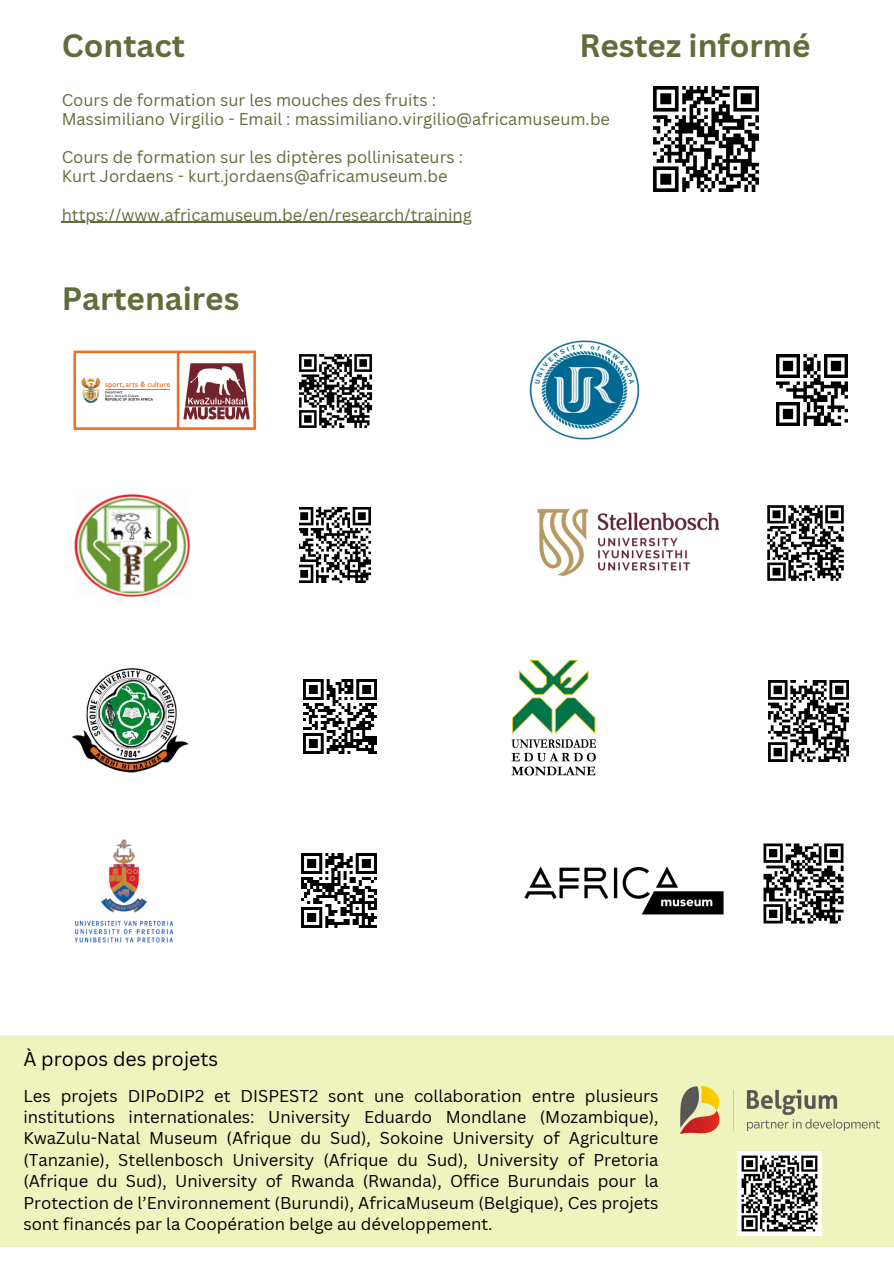
<style>
.page{position:relative;width:894px;height:1264px;background:#fff}
.page>*{position:absolute;margin:0;border:0;box-sizing:border-box;transform-origin:0 0}
.t1{font:700 31.5px "Canva Sans";color:#616c3b}
.t2{font:19.5px "Canva Sans";color:#000}
.t3{font:16.65px/21.3px "Canva Sans";color:#000;text-align:justify}
.t4{font:16.5px "Canva Sans";color:#616c3b}
</style>
<div class="page">
<img style="left:524px;top:866px;width:200px;height:49px">
<img style="left:763px;top:843px;width:81px;height:81px">
<img style="left:299px;top:354px;width:74px;height:74px">
<img style="left:73px;top:350px;width:183px;height:80px">
<img style="left:529px;top:340px;width:111px;height:100px">
<img style="left:776px;top:354px;width:71px;height:72px">
<img style="left:511px;top:659px;width:85px;height:116px">
<img style="left:768px;top:680px;width:80px;height:81px">
<img style="left:537px;top:508px;width:181px;height:69px">
<img style="left:767px;top:505px;width:77px;height:76px">
<img style="left:74px;top:494px;width:115px;height:102px">
<img style="left:299px;top:507px;width:71px;height:75px">
<img style="left:71px;top:667px;width:118px;height:106px">
<img style="left:303px;top:679px;width:73px;height:74px">
<img style="left:74px;top:839px;width:100px;height:104px">
<img style="left:302px;top:853px;width:74px;height:74px">
<hr style="left:62px;top:222px;width:410px;height:1px;background:#616c3b">
<img style="left:653px;top:87px;width:105px;height:104px">
<div style="left:0;top:1035px;width:893px;height:211px;background:#eff4bf"></div>
<img style="left:737px;top:1151px;width:84px;height:84px">
<img style="left:680px;top:1086px;width:199px;height:47px">
<p class="t1" style="left:579px;top:23px;width:233px">Restez informé</p>
<p class="t1" style="left:62px;top:23px;width:125px">Contact</p>
<p class="t4" style="left:62px;top:88px;width:376px">Cours de formation sur les mouches des fruits :</p>
<p class="t4" style="left:62px;top:107px;width:549px">Massimiliano Virgilio - Email : massimiliano.virgilio@africamuseum.be</p>
<p class="t4" style="left:62px;top:145px;width:403px">Cours de formation sur les diptères pollinisateurs :</p>
<p class="t4" style="left:62px;top:165px;width:387px">Kurt Jordaens - kurt.jordaens@africamuseum.be</p>
<p class="t4" style="left:62px;top:203px;width:411px">https://www.africamuseum.be/en/research/training</p>
<p class="t1" style="left:62px;top:276px;width:179px">Partenaires</p>
<p class="t2" style="left:23px;top:1045px;width:196px">À propos des projets</p>
<h2 class="t3" style="left:23px;top:1084px;width:636px">Les projets DIPoDIP2 et DISPEST2 sont une collaboration entre plusieurs institutions internationales: University Eduardo Mondlane (Mozambique), KwaZulu-Natal Museum (Afrique du Sud), Sokoine University of Agriculture (Tanzanie), Stellenbosch University (Afrique du Sud), University of Pretoria (Afrique du Sud), University of Rwanda (Rwanda), Office Burundais pour la Protection de l’Environnement (Burundi), AfricaMuseum (Belgique), Ces projets sont financés par la Coopération belge au développement.</h2>
</div>
